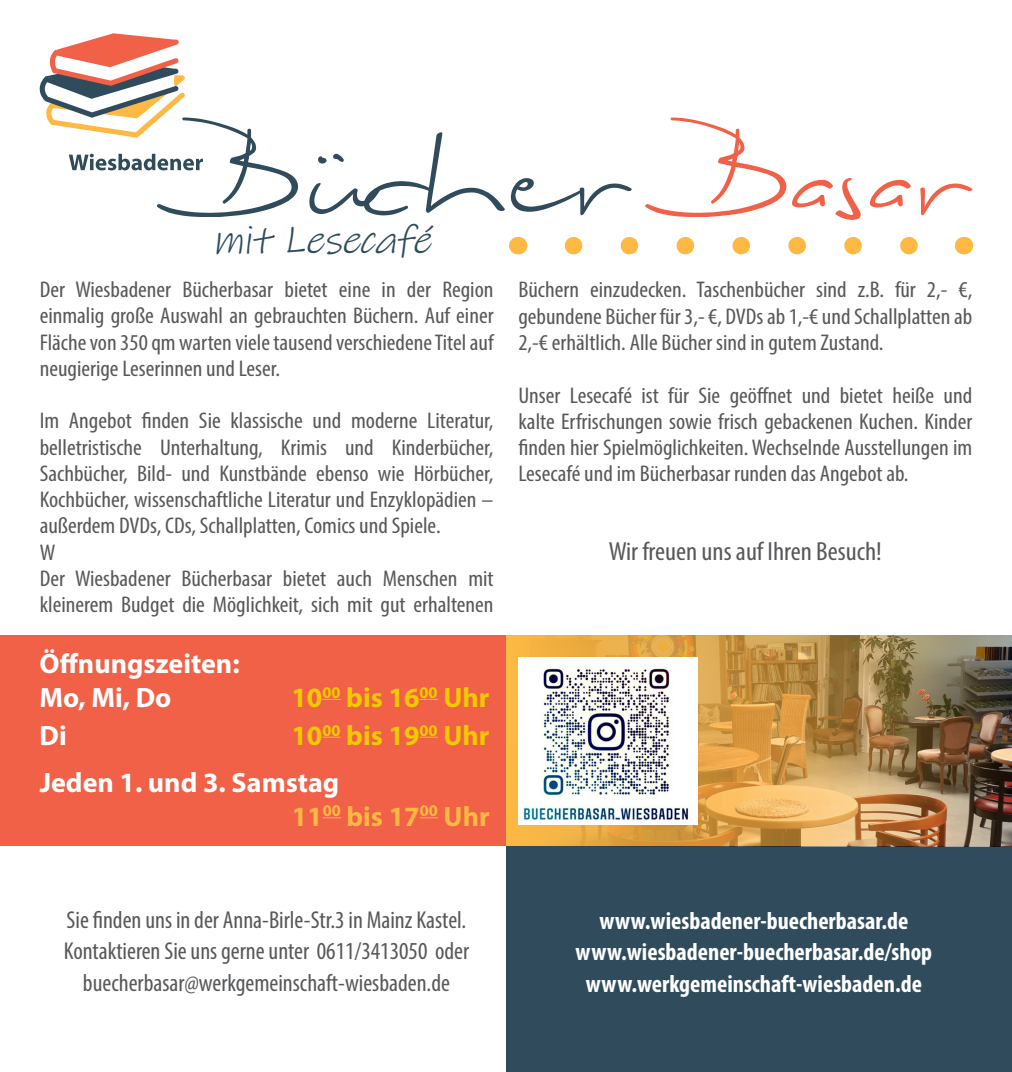
<style>
.page{position:relative;width:1012px;height:1072px;background:#fff}
.page>*{position:absolute;margin:0;border:0;box-sizing:border-box;transform-origin:0 0}
.t1{font:italic 39.9px "Ink Free";color:#2f4b5c;scale:1.05 1}
.t2{font:700 28px "Myriad Pro";color:#fff}
.t3{font:700 28px "Myriad Pro";color:#f0c900}
.t4{font:700 28px "Myriad Pro";color:#fdb943}
.t5{font:condensed 26.25px "Myriad Pro";color:#57585a;scale:1.05 1}
.t6{font:condensed 24.5px "Myriad Pro";color:#57585a}
.t7{font:700 condensed 24.5px "Myriad Pro";color:#fff}
.t8{font:condensed 22.75px/26.2px "Myriad Pro";color:#57585a;text-align:justify;scale:1.05 1}
</style>
<div class="page">
<div style="left:506px;top:846px;width:506px;height:225px;background:#2f4b5c"></div>
<img style="left:506px;top:635px;width:506px;height:211px">
<div style="left:0;top:635px;width:506px;height:211px;background:#f16147"></div>
<svg style="left:309px;top:132px;width:196px;height:83px"></svg>
<svg style="left:511px;top:178px;width:121px;height:37px"></svg>
<svg style="left:645px;top:117px;width:141px;height:100px"></svg>
<svg style="left:792px;top:178px;width:69px;height:42px"></svg>
<svg style="left:870px;top:180px;width:41px;height:27px"></svg>
<svg style="left:920px;top:183px;width:52px;height:32px"></svg>
<svg style="left:40px;top:33px;width:258px;height:184px"></svg>
<svg style="left:573px;top:237px;width:345px;height:17px"></svg>
<svg style="left:518px;top:237px;width:1px;height:17px"></svg>
<svg style="left:964px;top:237px;width:1px;height:17px"></svg>
<img style="left:518px;top:657px;width:180px;height:167px">
<svg style="left:323px;top:817px;width:18px;height:1px"></svg>
<svg style="left:420px;top:817px;width:18px;height:1px"></svg>
<svg style="left:323px;top:699px;width:18px;height:1px"></svg>
<svg style="left:420px;top:699px;width:18px;height:1px"></svg>
<svg style="left:323px;top:736px;width:18px;height:1px"></svg>
<svg style="left:420px;top:736px;width:18px;height:1px"></svg>
<p class="t1" style="left:213px;top:214px;width:218px">mit Lesecafé</p>
<p class="t8" style="left:40px;top:276px;width:434px">Der Wiesbadener Bücherbasar bietet eine in der Region einmalig große Auswahl an gebrauchten Büchern. Auf einer Fläche von 350 qm warten viele tausend verschiedene Titel auf neugierige Leserinnen und Leser.</p>
<p class="t8" style="left:40px;top:407px;width:434px">Im Angebot finden Sie klassische und moderne Literatur, belletristische Unterhaltung, Krimis und Kinderbücher, Sachbücher, Bild- und Kunstbände ebenso wie Hörbücher, Kochbücher, wissenschaftliche Literatur und Enzyklopädien – außerdem DVDs, CDs, Schallplatten, Comics und Spiele.</p>
<p class="t8" style="left:40px;top:539px;width:16px">W</p>
<p class="t8" style="left:40px;top:565px;width:434px">Der Wiesbadener Bücherbasar bietet auch Menschen mit kleinerem Budget die Möglichkeit, sich mit gut erhaltenen</p>
<p class="t2" style="left:39px;top:645px;width:202px">Öffnungszeiten:</p>
<p class="t2" style="left:39px;top:679px;width:134px">Mo, Mi, Do</p>
<p class="t3" style="left:291px;top:679px;width:200px">10<sup>00</sup> bis 16<sup>00</sup> Uhr</p>
<p class="t2" style="left:39px;top:717px;width:29px">Di</p>
<p class="t3" style="left:291px;top:717px;width:200px">10<sup>00</sup> bis 19<sup>00</sup> Uhr</p>
<p class="t2" style="left:40px;top:764px;width:301px">Jeden 1. und 3. Samstag</p>
<p class="t4" style="left:292px;top:797px;width:200px">11<sup>00</sup> bis 17<sup>00</sup> Uhr</p>
<p class="t8" style="left:518px;top:276px;width:434px">Büchern einzudecken. Taschenbücher sind z.B. für 2,- €, gebundene Bücher für 3,- €, DVDs ab 1,-€ und Schallplatten ab 2,-€ erhältlich. Alle Bücher sind in gutem Zustand.</p>
<p class="t8" style="left:518px;top:381px;width:434px">Unser Lesecafé ist für Sie geöffnet und bietet heiße und kalte Erfrischungen sowie frisch gebackenen Kuchen. Kinder finden hier Spielmöglichkeiten. Wechselnde Ausstellungen im Lesecafé und im Bücherbasar runden das Angebot ab.</p>
<p class="t5" style="left:609px;top:535px;width:262px">Wir freuen uns auf Ihren Besuch!</p>
<p class="t6" style="left:67px;top:905px;width:401px">Sie finden uns in der Anna-Birle-Str.3 in Mainz Kastel.</p>
<p class="t6" style="left:64px;top:936px;width:407px">Kontaktieren Sie uns gerne unter 0611/3413050 oder</p>
<p class="t6" style="left:83px;top:968px;width:369px">buecherbasar@werkgemeinschaft-wiesbaden.de</p>
<p class="t7" style="left:599px;top:905px;width:311px">www.wiesbadener-buecherbasar.de</p>
<p class="t7" style="left:576px;top:936px;width:358px">www.wiesbadener-buecherbasar.de/shop</p>
<p class="t7" style="left:586px;top:968px;width:338px">www.werkgemeinschaft-wiesbaden.de</p>
</div>
